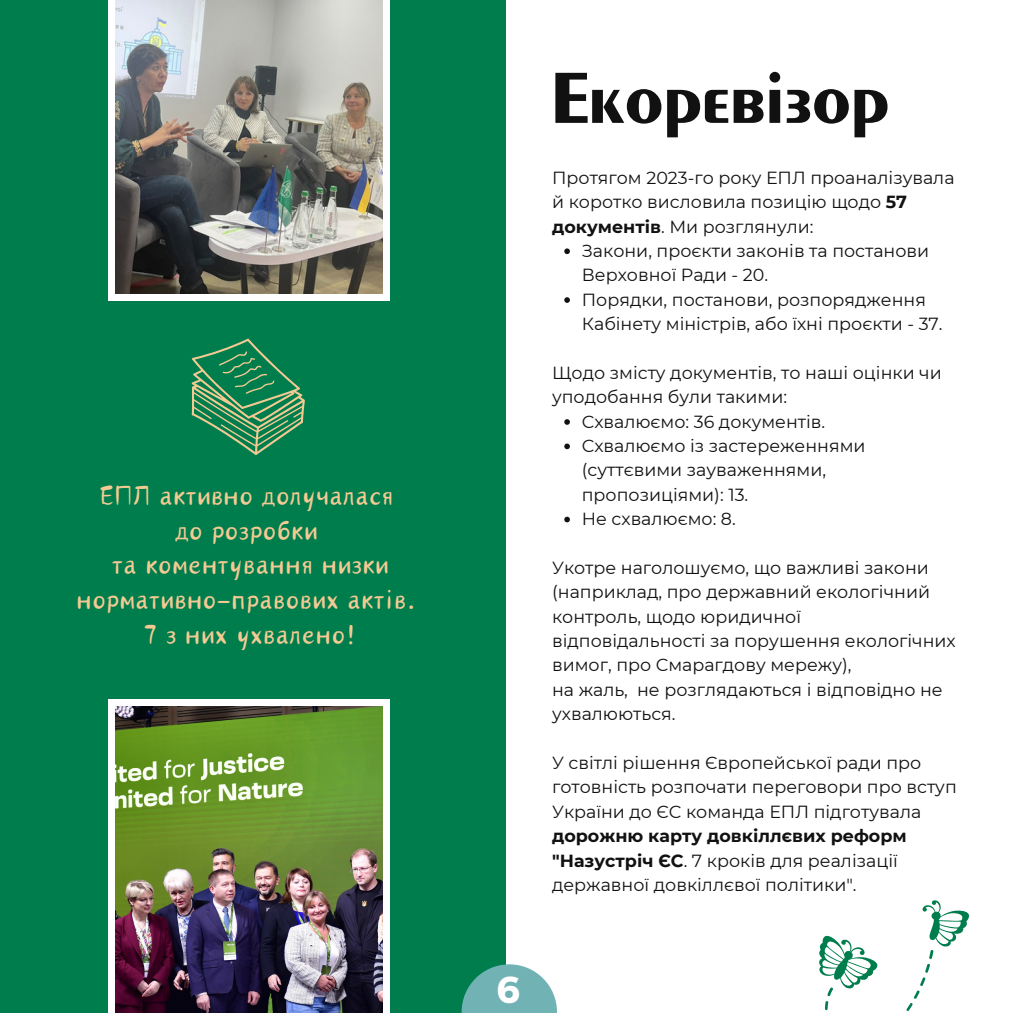
<style>
.page{position:relative;width:1013px;height:1013px;background:#fff}
.page>*{position:absolute;margin:0;border:0;box-sizing:border-box;transform-origin:0 0}
.t1{font:500 75px "EP Lstyle";color:#111}
.t2{font:700 37.5px "Montserrat";color:#fff}
.t3{font:33.75px/34.8px "Canva Tangyuan Handwriting";color:#f4ca93;text-align:center}
.t4{font:17.5px/24.4px "Montserrat";color:#111}
.s1{font-weight:700}
</style>
<div class="page">
<div style="left:0;top:0;width:506px;height:1012px;background:#007d4d"></div>
<div style="left:109px;top:699px;width:281px;height:313px;background:#fff"></div>
<div style="left:109px;top:0;width:281px;height:300px;background:#fff"></div>
<img style="left:115px;top:0;width:268px;height:294px">
<svg style="left:564px;top:248px;width:6px;height:6px"></svg>
<svg style="left:564px;top:297px;width:6px;height:6px"></svg>
<svg style="left:564px;top:419px;width:6px;height:6px"></svg>
<svg style="left:564px;top:443px;width:6px;height:6px"></svg>
<svg style="left:564px;top:516px;width:6px;height:6px"></svg>
<svg style="left:819px;top:935px;width:59px;height:75px"></svg>
<svg style="left:906px;top:900px;width:63px;height:111px"></svg>
<svg style="left:191px;top:339px;width:114px;height:116px"></svg>
<img style="left:115px;top:706px;width:268px;height:306px">
<svg style="left:461px;top:964px;width:96px;height:48px;fill:#71b2b5"></svg>
<p class="t3" style="left:76px;top:479px;width:341px">ЕПЛ активно долучалася<br>до розробки<br>та коментування низки нормативно-правових актів.<br>7 з них ухвалено!</p>
<p class="t2" style="left:496px;top:965px;width:25px">6</p>
<p class="t1" style="left:552px;top:63px;width:339px">Екоревізор</p>
<h2 class="t4" style="left:552px;top:165px;width:404px">Протягом 2023-го року ЕПЛ проаналізувала й коротко висловила позицію щодо <span class="s1">57 документів</span>. Ми розглянули:</h2>
<h1 class="t4" style="left:582px;top:238px;width:349px">Закони, проєкти законів та постанови<br>Верховної Ради - 20.</h1>
<p class="t4" style="left:582px;top:287px;width:362px">Порядки, постанови, розпорядження<br>Кабінету міністрів, або їхні проєкти - 37.</p>
<p class="t4" style="left:552px;top:360px;width:391px">Щодо змісту документів, то наші оцінки чи уподобання були такими:</p>
<p class="t4" style="left:582px;top:409px;width:245px">Схвалюємо: 36 документів.</p>
<p class="t4" style="left:582px;top:433px;width:285px">Схвалюємо із застереженнями (суттєвими зауваженнями, пропозиціями): 13.</p>
<p class="t4" style="left:582px;top:506px;width:155px">Не схвалюємо: 8.</p>
<p class="t4" style="left:552px;top:555px;width:405px">Укотре наголошуємо, що важливі закони (наприклад, про державний екологічний контроль, щодо юридичної відповідальності за порушення екологічних вимог, про Смарагдову мережу),</p>
<p class="t4" style="left:552px;top:677px;width:392px">на жаль, не розглядаються і відповідно не ухвалюються.</p>
<p class="t4" style="left:552px;top:750px;width:406px">У світлі рішення Європейської ради про готовність розпочати переговори про вступ України до ЄС команда ЕПЛ підготувала <span class="s1">дорожню карту довкіллєвих реформ</span></p>
<p class="t4" style="left:552px;top:848px;width:347px"><span class="s1">"Назустріч ЄС</span>. 7 кроків для реалізації державної довкіллєвої політики".</p>
</div>
